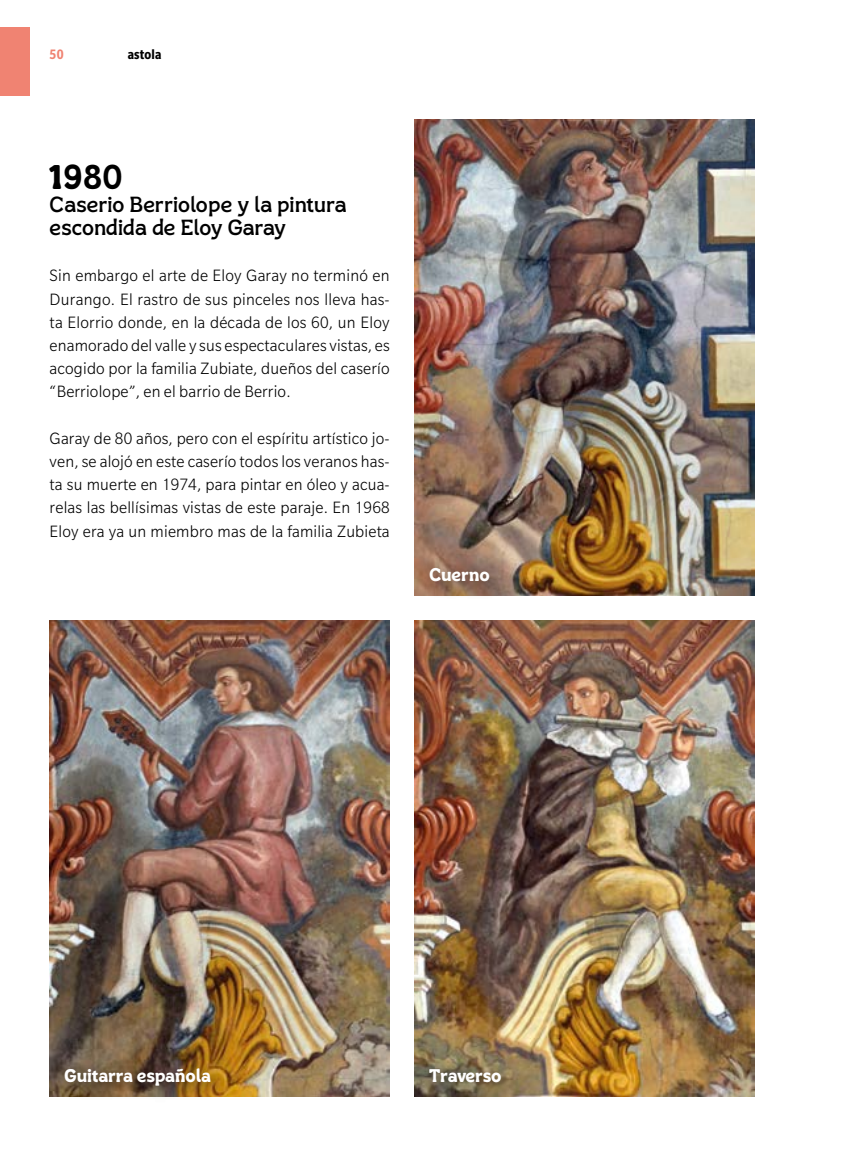
<style>
.page{position:relative;width:844px;height:1166px;background:#fff}
.page>*{position:absolute;margin:0;border:0;box-sizing:border-box;transform-origin:0 0}
.t1{font:35px "Zafrada Bold Round";color:#000}
.t2{font:500 21.88px/23.1px "Zafrada";letter-spacing:.025em;color:#000}
.t3{font:18.38px "Zafrada Bold Round";letter-spacing:.01em;color:#fff}
.t4{font:300 17.85px/23.1px "Slate Pro";letter-spacing:.01em;color:#000;text-align:justify;scale:.96 1}
.t5{font:700 condensed 14.88px "Slate Pro";letter-spacing:.01em;color:#000}
.t6{font:700 condensed 14.88px "Slate Pro";color:#f08372}
</style>
<div class="page">
<img style="left:414px;top:119px;width:340px;height:476px">
<img style="left:50px;top:620px;width:339px;height:476px">
<img style="left:414px;top:620px;width:340px;height:476px">
<div style="left:53px;top:1056px;width:177px;height:47px;background:#020203;opacity:.75"></div>
<div style="left:417px;top:555px;width:91px;height:44px;background:#020203;opacity:.75"></div>
<div style="left:419px;top:1056px;width:101px;height:44px;background:#020203;opacity:.75"></div>
<div style="left:0;top:28px;width:30px;height:68px;background:#f08372"></div>
<p class="t6" style="left:50px;top:47px;width:15px">50</p>
<p class="t5" style="left:128px;top:47px;width:35px">astola</p>
<h1 class="t1" style="left:50px;top:155px;width:74px">1980</h1>
<p class="t2" style="left:50px;top:192px;width:298px">Caserio Berriolope y la pintura escondida de Eloy Garay</p>
<p class="t4" style="left:50px;top:264px;width:356px">Sin embargo el arte de Eloy Garay no terminó en Durango. El rastro de sus pinceles nos lleva has&shy;ta Elorrio donde, en la década de los 60, un Eloy enamorado del valle y sus espectaculares vistas, es acogido por la familia Zubiate, dueños del caserío “Berriolope”, en el barrio de Berrio.</p>
<p class="t4" style="left:50px;top:426px;width:356px">Garay de 80 años, pero con el espíritu artístico jo&shy;ven, se alojó en este caserío todos los veranos has&shy;ta su muerte en 1974, para pintar en óleo y acua&shy;relas las bellísimas vistas de este paraje. En 1968<br>Eloy era ya un miembro mas de la familia Zubieta</p>
<p class="t3" style="left:429px;top:563px;width:62px">Cuerno</p>
<p class="t3" style="left:64px;top:1064px;width:147px">Guitarra española</p>
<p class="t3" style="left:429px;top:1064px;width:74px">Traverso</p>
</div>
